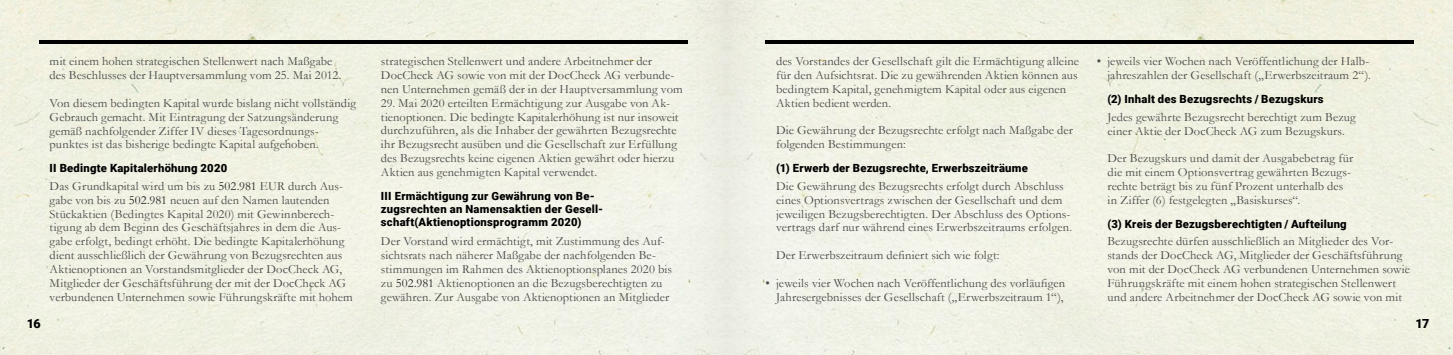
<style>
.page{position:relative;width:1453px;height:355px;background:#fff}
.page>*{position:absolute;margin:0;border:0;box-sizing:border-box;transform-origin:0 0}
.t1{font:12.5px/13.9px "Garamond";letter-spacing:.01em;color:#494948}
.t2{font:900 12.5px "Roboto";color:#000}
.t3{font:900 11.25px/13.1px "Roboto";letter-spacing:.025em;color:#000}
.s1{color:#262626}
</style>
<div class="page">
<div style="left:0;top:0;width:1453px;height:354px;background:#f0f1e3"></div>
<hr style="left:39px;top:40px;width:648px;height:4px;background:#000">
<hr style="left:765px;top:40px;width:649px;height:3px;background:#000">
<p class="t1" style="left:50px;top:54px;width:293px">mit einem hohen strategischen Stellenwert nach Maßgabe des Beschlusses der Hauptversammlung vom 25. Mai 2012.</p>
<p class="t1" style="left:50px;top:96px;width:308px">Von diesem bedingten Kapital wurde bislang nicht vollständig Gebrauch gemacht. Mit Eintragung der Satzungsänderung gemäß nachfolgender Ziffer IV dieses Tagesordnungs&shy;punktes ist das bisherige bedingte Kapital aufgehoben.</p>
<p class="t3" style="left:50px;top:161px;width:179px">II Bedingte Kapitalerhöhung 2020</p>
<p class="t1" style="left:50px;top:179px;width:305px">Das Grundkapital wird um bis zu <span class="s1">502.981</span> EUR durch Aus&shy;gabe von bis zu <span class="s1">502.981</span> neuen auf den Namen lautenden Stückaktien (Bedingtes Kapital 2020) mit Gewinnberech&shy;tigung ab dem Beginn des Geschäftsjahres in dem die Aus&shy;gabe erfolgt, bedingt erhöht. Die bedingte Kapitalerhöhung dient ausschließlich der Gewährung von Bezugsrechten aus Aktienoptionen an Vorstandsmitglieder der DocCheck AG, Mitglieder der Geschäftsführung der mit der DocCheck AG verbundenen Unternehmen sowie Führungskräfte mit hohem</p>
<p class="t1" style="left:381px;top:54px;width:303px">strategischen Stellenwert und andere Arbeitnehmer der<br>DocCheck AG sowie von mit der DocCheck AG verbunde&shy;nen Unternehmen gemäß der in der Hauptversammlung vom</p>
<p class="t1" style="left:381px;top:96px;width:299px">29. Mai 2020 erteilten Ermächtigung zur Ausgabe von Ak&shy;tienoptionen. Die bedingte Kapitalerhöhung ist nur insoweit durchzuführen, als die Inhaber der gewährten Bezugsrechte ihr Bezugsrecht ausüben und die Gesellschaft zur Erfüllung des Bezugsrechts keine eigenen Aktien gewährt oder hierzu Aktien aus genehmigten Kapital verwendet.</p>
<p class="t3" style="left:381px;top:189px;width:224px">III Ermächtigung zur Gewährung von Be&shy;zugsrechten an Namensaktien der Gesell&shy;schaft(Aktienoptionsprogramm 2020)</p>
<p class="t1" style="left:381px;top:234px;width:292px">Der Vorstand wird ermächtigt, mit Zustimmung des Auf&shy;sichtsrats nach näherer Maßgabe der nachfolgenden Be&shy;stimmungen im Rahmen des Aktienoptionsplanes 2020 bis zu <span class="s1">502.981</span> Aktienoptionen an die Bezugsberechtigten zu gewähren. Zur Ausgabe von Aktienoptionen an Mitglieder</p>
<p class="t1" style="left:776px;top:54px;width:304px">des Vorstandes der Gesellschaft gilt die Ermächtigung alleine für den Aufsichtsrat. Die zu gewährenden Aktien können aus bedingtem Kapital, genehmigtem Kapital oder aus eigenen Aktien bedient werden.</p>
<p class="t1" style="left:776px;top:123px;width:298px">Die Gewährung der Bezugsrechte erfolgt nach Maßgabe der folgenden Bestimmungen:</p>
<p class="t3" style="left:776px;top:161px;width:253px">(1) Erwerb der Bezugsrechte, Erwerbszeiträume</p>
<p class="t1" style="left:776px;top:179px;width:297px">Die Gewährung des Bezugsrechts erfolgt durch Abschluss eines Optionsvertrags zwischen der Gesellschaft und dem jeweiligen Bezugsberechtigten. Der Abschluss des Options&shy;vertrags darf nur während eines Erwerbszeitraums erfolgen.</p>
<p class="t1" style="left:776px;top:248px;width:225px">Der Erwerbszeitraum definiert sich wie folgt:</p>
<p class="t1" style="left:765px;top:275px;width:301px;text-align:right">• jeweils vier Wochen nach Veröffentlichung des vorläufigen<br>Jahresergebnisses der Gesellschaft („Erwerbszeitraum 1“),</p>
<p class="t1" style="left:1097px;top:54px;width:276px;text-align:right">• jeweils vier Wochen nach Veröffentlichung der Halb&shy;jahreszahlen der Gesellschaft („Erwerbszeitraum 2“).</p>
<p class="t3" style="left:1107px;top:92px;width:218px">(2) Inhalt des Bezugsrechts / Bezugskurs</p>
<p class="t1" style="left:1107px;top:109px;width:250px">Jedes gewährte Bezugsrecht berechtigt zum Bezug einer Aktie der DocCheck AG zum Bezugskurs.</p>
<p class="t1" style="left:1107px;top:151px;width:247px">Der Bezugskurs und damit der Ausgabebetrag für die mit einem Optionsvertrag gewährten Bezugs&shy;rechte beträgt bis zu fünf Prozent unterhalb des in Ziffer (6) festgelegten „Basiskurses“.</p>
<p class="t3" style="left:1107px;top:216px;width:241px">(3) Kreis der Bezugsberechtigten / Aufteilung</p>
<p class="t1" style="left:1107px;top:234px;width:304px">Bezugsrechte dürfen ausschließlich an Mitglieder des Vor&shy;stands der DocCheck AG, Mitglieder der Geschäftsführung von mit der DocCheck AG verbundenen Unternehmen sowie Führungskräfte mit einem hohen strategischen Stellenwert und andere Arbeitnehmer der DocCheck AG sowie von mit</p>
<p class="t2" style="left:27px;top:315px;width:15px">16</p>
<p class="t2" style="left:1415px;top:315px;width:15px">17</p>
</div>
